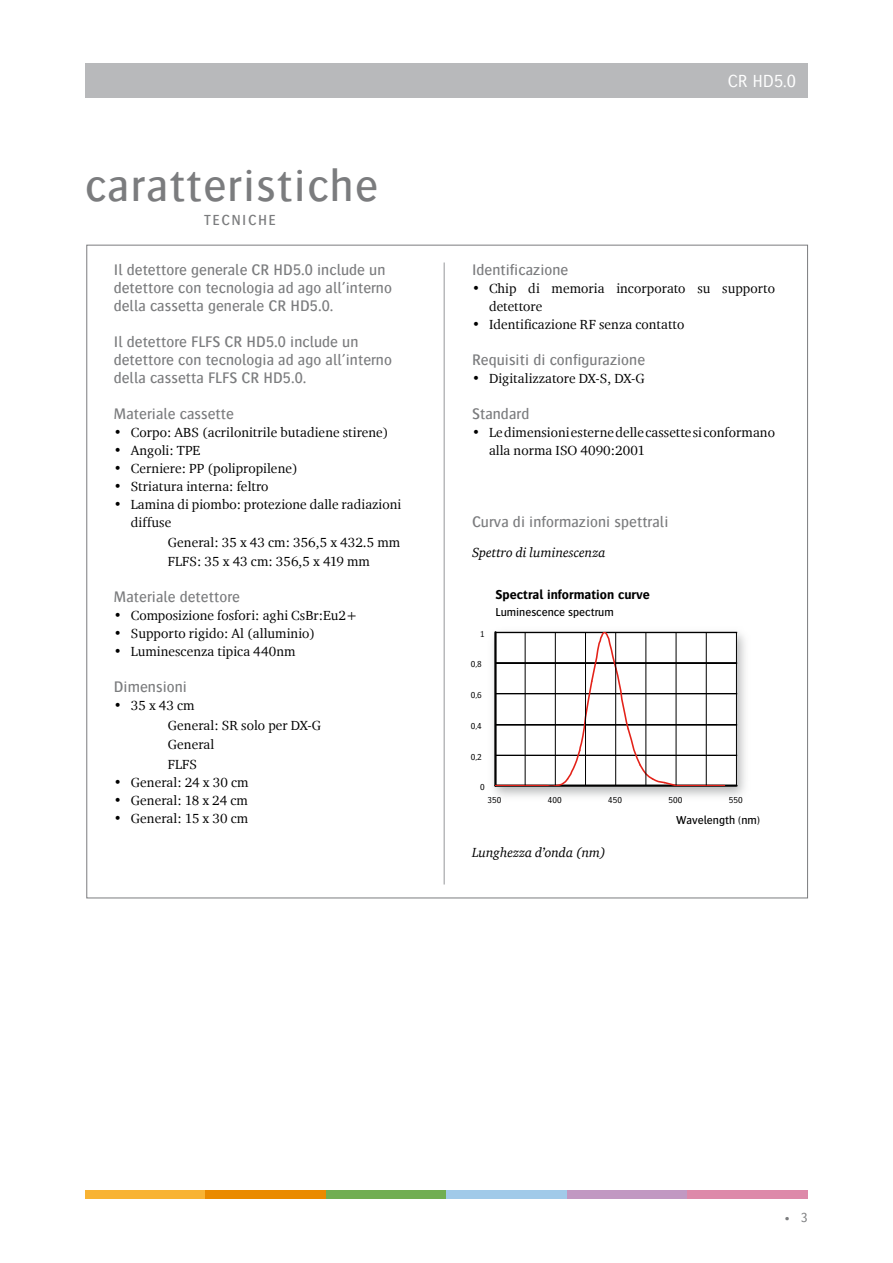
<style>
.page{position:relative;width:893px;height:1263px;background:#fff}
.page>*{position:absolute;margin:0;border:0;box-sizing:border-box;transform-origin:0 0}
.t1{font:500 46.5px "Bosis For Agfa";letter-spacing:.03em;color:#7b7c7e}
.t2{font:300 18px "Bosis For Agfa";color:#fff}
.t3{font:500 15.75px/18px "Bosis For Agfa";letter-spacing:.005em;color:#7b7c7e}
.t4{font:500 15px "Bosis For Agfa";letter-spacing:.1em;color:#7b7c7e}
.t5{font:13.5px/19.5px "Charter ITC For Agfa";letter-spacing:.005em;color:#000}
.t6{font:italic 13.5px "Charter ITC For Agfa";color:#000}
.t7{font:700 13.5px "Bosis For Agfa";color:#000}
.t8{font:300 13.5px "Bosis For Agfa";color:#7b7c7e}
.t9{font:500 12px "Bosis For Agfa";color:#000}
.t10{font:300 9px "Bosis For Agfa";color:#000}
</style>
<div class="page">
<div style="left:85px;top:64px;width:723px;height:34px;background:#b8b9bb"></div>
<div style="left:85px;top:1191px;width:121px;height:8px;background:#f8b334"></div>
<div style="left:206px;top:1191px;width:120px;height:8px;background:#ea8a00"></div>
<div style="left:326px;top:1191px;width:120px;height:8px;background:#71ae52"></div>
<div style="left:446px;top:1191px;width:121px;height:8px;background:#a1cae9"></div>
<div style="left:567px;top:1191px;width:120px;height:8px;background:#c198c2"></div>
<div style="left:687px;top:1191px;width:121px;height:8px;background:#dd89a9"></div>
<hr style="left:443px;top:262px;width:2px;height:622px;background:#b8b9bb">
<img style="left:492px;top:631px;width:253px;height:166px">
<div style="left:495px;top:633px;width:242px;height:153px;background:#fff"></div>
<div style="left:495px;top:755px;width:242px;height:1px;border:1px solid #000"></div>
<hr style="left:496px;top:725px;width:240px;height:1px;background:#7b7c7e">
<div style="left:495px;top:724px;width:242px;height:1px;border:1px solid #000"></div>
<div style="left:495px;top:693px;width:242px;height:1px;border:1px solid #000"></div>
<div style="left:495px;top:663px;width:242px;height:1px;border:1px solid #000"></div>
<div style="left:495px;top:632px;width:242px;height:1px;border:1px solid #000"></div>
<hr style="left:494px;top:632px;width:3px;height:154px;background:#000">
<hr style="left:495px;top:784px;width:241px;height:3px;background:#000">
<svg style="left:496px;top:632px;width:228px;height:154px"></svg>
<hr style="left:555px;top:632px;width:1px;height:153px;background:#000">
<hr style="left:615px;top:632px;width:1px;height:153px;background:#000">
<hr style="left:676px;top:632px;width:1px;height:153px;background:#000">
<hr style="left:736px;top:632px;width:1px;height:153px;background:#000">
<hr style="left:706px;top:632px;width:1px;height:153px;background:#000">
<hr style="left:646px;top:632px;width:1px;height:153px;background:#000">
<hr style="left:585px;top:632px;width:1px;height:153px;background:#000">
<hr style="left:525px;top:632px;width:1px;height:153px;background:#000">
<h1 class="t1" style="left:85px;top:161px;width:294px">caratteristiche</h1>
<p class="t4" style="left:204px;top:212px;width:71px">TECNICHE</p>
<p class="t3" style="left:114px;top:261px;width:280px">Il detettore generale CR HD5.0 include un detettore con tecnologia ad ago all’interno della cassetta generale CR HD5.0.</p>
<p class="t3" style="left:114px;top:333px;width:280px">Il detettore FLFS CR HD5.0 include un detettore con tecnologia ad ago all’interno della cassetta FLFS CR HD5.0.</p>
<p class="t3" style="left:114px;top:405px;width:122px">Materiale cassette</p>
<p class="t5" style="left:114px;top:422px;width:276px">• Corpo: ABS (acrilonitrile butadiene stirene)</p>
<p class="t5" style="left:114px;top:440px;width:88px">• Angoli: TPE</p>
<p class="t5" style="left:114px;top:458px;width:185px">• Cerniere: PP (polipropilene)</p>
<p class="t5" style="left:114px;top:476px;width:156px">• Striatura interna: feltro</p>
<p class="t5" style="left:131px;top:495px;width:272px;line-height:18px;text-indent:-17px">• Lamina di piombo: protezione dalle radiazioni diffuse</p>
<p class="t5" style="left:168px;top:532px;width:234px">General: 35 x 43 cm: 356,5 x 432.5 mm<br>FLFS: 35 x 43 cm: 356,5 x 419 mm</p>
<p class="t3" style="left:114px;top:588px;width:128px">Materiale detettore</p>
<p class="t5" style="left:114px;top:605px;width:245px">• Composizione fosfori: aghi CsBr:Eu2+</p>
<p class="t5" style="left:114px;top:623px;width:203px">• Supporto rigido: Al (alluminio)</p>
<p class="t5" style="left:114px;top:641px;width:183px">• Luminescenza tipica 440nm</p>
<p class="t3" style="left:114px;top:678px;width:75px">Dimensioni</p>
<p class="t5" style="left:168px;top:695px;width:155px;text-indent:-54px">• 35 x 43 cm<br>General: SR solo per DX-G<br>General<br>FLFS</p>
<p class="t5" style="left:114px;top:772px;width:136px">• General: 24 x 30 cm</p>
<p class="t5" style="left:114px;top:790px;width:136px">• General: 18 x 24 cm</p>
<p class="t5" style="left:114px;top:808px;width:136px">• General: 15 x 30 cm</p>
<h2 class="t2" style="left:728px;top:72px;width:70px">CR HD5.0</h2>
<p class="t3" style="left:472px;top:260px;width:98px">Identificazione</p>
<p class="t5" style="left:489px;top:279px;width:287px;line-height:18px;text-indent:-17px">• Chip di memoria incorporato su supporto detettore</p>
<p class="t5" style="left:472px;top:314px;width:214px">• Identificazione RF senza contatto</p>
<p class="t3" style="left:472px;top:350px;width:175px">Requisiti di configurazione</p>
<p class="t5" style="left:472px;top:368px;width:174px">• Digitalizzatore DX-S, DX-G</p>
<p class="t3" style="left:472px;top:404px;width:59px">Standard</p>
<p class="t5" style="left:489px;top:423px;width:287px;line-height:18px;text-indent:-17px">• Le dimensioni esterne delle cassette si conformano alla norma ISO 4090:2001</p>
<p class="t3" style="left:472px;top:512px;width:198px">Curva di informazioni spettrali</p>
<p class="t6" style="left:472px;top:544px;width:135px">Spettro di luminescenza</p>
<p class="t10" style="left:480px;top:629px;width:6px">1</p>
<p class="t10" style="left:471px;top:660px;width:13px">0,8</p>
<p class="t10" style="left:471px;top:690px;width:13px">0,6</p>
<p class="t10" style="left:471px;top:721px;width:13px">0,4</p>
<p class="t10" style="left:471px;top:752px;width:13px">0,2</p>
<p class="t10" style="left:480px;top:782px;width:6px">0</p>
<p class="t7" style="left:495px;top:587px;width:156px">Spectral information curve</p>
<p class="t9" style="left:495px;top:606px;width:120px">Luminescence spectrum</p>
<p class="t10" style="left:488px;top:795px;width:15px">350</p>
<p class="t10" style="left:548px;top:795px;width:15px">400</p>
<p class="t10" style="left:608px;top:795px;width:15px">450</p>
<p class="t10" style="left:668px;top:795px;width:15px">500</p>
<p class="t10" style="left:729px;top:795px;width:15px">550</p>
<p class="t6" style="left:472px;top:844px;width:135px">Lunghezza d’onda (nm)</p>
<p class="t9" style="left:676px;top:813px;width:85px">Wavelength (nm)</p>
<p class="t8" style="left:784px;top:1210px;width:25px">• 3</p>
</div>
